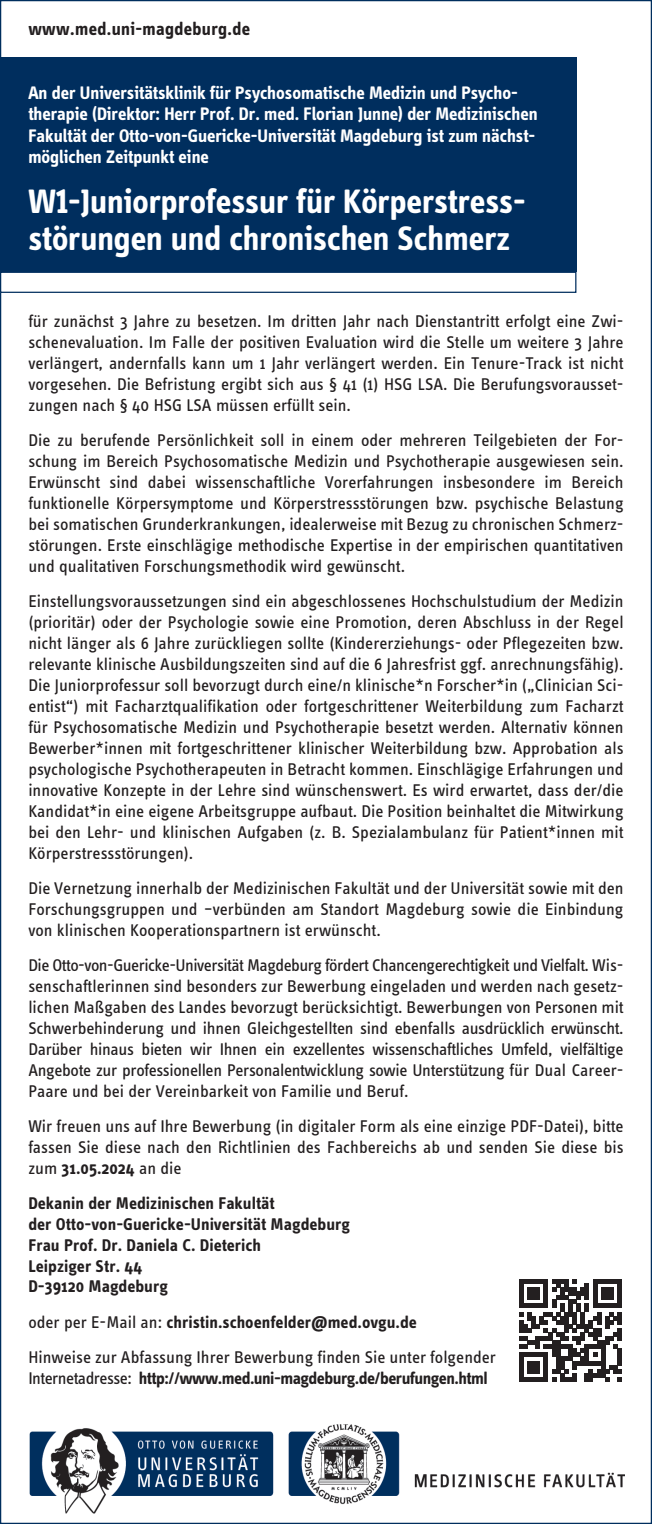
<style>
.page{position:relative;width:652px;height:1524px;background:#fff}
.page>*{position:absolute;margin:0;border:0;box-sizing:border-box;transform-origin:0 0}
.t1{font:700 35px/36.2px "Info Disp";color:#fff}
.t2{font:700 18.75px/21.2px "Info Disp";color:#fff}
.t3{font:700 18.75px "Info Disp";letter-spacing:.02em;color:#231f20}
.t4{font:17.5px/21px "Info Text";color:#231f20;text-align:justify}
.t5{font:700 17.5px/21px "Info Text";color:#231f20}
.t6{font:700 17.5px "Info Text";letter-spacing:-.03em;color:#231f20}
.s1{font-weight:700}
.s2{font-weight:400}
</style>
<div class="page">
<div style="left:0;top:57px;width:576px;height:215px;background:#002e5e"></div>
<div style="left:0;top:272px;width:576px;height:21px;border:1px solid #002e5e"></div>
<img style="left:30px;top:1424px;width:595px;height:89px">
<svg style="left:519px;top:1279px;width:103px;height:102px"></svg>
<p class="t3" style="left:28px;top:18px;width:223px">www.med.uni-magdeburg.de</p>
<p class="t2" style="left:28px;top:82px;width:511px">An der Universitätsklinik für Psychosomatische Medizin und Psycho&shy;therapie (Direktor: Herr Prof. Dr. med. Florian Junne) der Medizinischen Fakultät der Otto-von-Guericke-Universität Magdeburg ist zum nächst&shy;möglichen Zeitpunkt eine</p>
<h1 class="t1" style="left:28px;top:184px;width:499px">W1-Juniorprofessur für Körperstress&shy;störungen und chronischen Schmerz</h1>
<p class="t4" style="left:28px;top:311px;width:597px">für zunächst 3 Jahre zu besetzen. Im dritten Jahr nach Dienstantritt erfolgt eine Zwi&shy;schenevaluation. Im Falle der positiven Evaluation wird die Stelle um weitere 3 Jahre verlängert, andernfalls kann um 1 Jahr verlängert werden. Ein Tenure-Track ist nicht vorgesehen. Die Befristung ergibt sich aus § 41 (1) HSG LSA. Die Berufungsvorausset&shy;zungen nach § 40 HSG LSA müssen erfüllt sein.</p>
<p class="t4" style="left:28px;top:430px;width:597px">Die zu berufende Persönlichkeit soll in einem oder mehreren Teilgebieten der For&shy;schung im Bereich Psychosomatische Medizin und Psychotherapie ausgewiesen sein.<br>Erwünscht sind dabei wissenschaftliche Vorerfahrungen insbesondere im Bereich funktionelle Körpersymptome und Körperstressstörungen bzw. psychische Belastung bei somatischen Grunderkrankungen, idealerweise mit Bezug zu chronischen Schmerz&shy;störungen. Erste einschlägige methodische Expertise in der empirischen quantitativen und qualitativen Forschungsmethodik wird gewünscht.</p>
<p class="t4" style="left:28px;top:591px;width:597px">Einstellungsvoraussetzungen sind ein abgeschlossenes Hochschulstudium der Medizin (prioritär) oder der Psychologie sowie eine Promotion, deren Abschluss in der Regel nicht länger als 6 Jahre zurückliegen sollte (Kindererziehungs- oder Pflegezeiten bzw. relevante klinische Ausbildungszeiten sind auf die 6 Jahresfrist ggf. anrechnungsfähig).<br>Die Juniorprofessur soll bevorzugt durch eine/n klinische*n Forscher*in („Clinician Sci&shy;entist“) mit Facharztqualifikation oder fortgeschrittener Weiterbildung zum Facharzt für Psychosomatische Medizin und Psychotherapie besetzt werden. Alternativ können Bewerber*innen mit fortgeschrittener klinischer Weiterbildung bzw. Approbation als psychologische Psychotherapeuten in Betracht kommen. Einschlägige Erfahrungen und innovative Konzepte in der Lehre sind wünschenswert. Es wird erwartet, dass der/die Kandidat*in eine eigene Arbeitsgruppe aufbaut. Die Position beinhaltet die Mitwirkung bei den Lehr- und klinischen Aufgaben (z. B. Spezialambulanz für Patient*innen mit Körperstressstörungen).</p>
<p class="t4" style="left:28px;top:877px;width:597px">Die Vernetzung innerhalb der Medizinischen Fakultät und der Universität sowie mit den Forschungsgruppen und –verbünden am Standort Magdeburg sowie die Einbindung von klinischen Kooperationspartnern ist erwünscht.</p>
<p class="t4" style="left:28px;top:954px;width:597px">Die Otto-von-Guericke-Universität Magdeburg fördert Chancengerechtigkeit und Vielfalt. Wis&shy;senschaftlerinnen sind besonders zur Bewerbung eingeladen und werden nach gesetz&shy;lichen Maßgaben des Landes bevorzugt berücksichtigt. Bewerbungen von Personen mit Schwerbehinderung und ihnen Gleichgestellten sind ebenfalls ausdrücklich erwünscht.<br>Darüber hinaus bieten wir Ihnen ein exzellentes wissenschaftliches Umfeld, vielfältige Angebote zur professionellen Personalentwicklung sowie Unterstützung für Dual Career-Paare und bei der Vereinbarkeit von Familie und Beruf.</p>
<p class="t4" style="left:28px;top:1115px;width:597px">Wir freuen uns auf Ihre Bewerbung (in digitaler Form als eine einzige PDF-Datei), bitte fassen Sie diese nach den Richtlinien des Fachbereichs ab und senden Sie diese bis zum <span class="s1">31.05.2024</span> an die</p>
<p class="t5" style="left:28px;top:1192px;width:323px">Dekanin der Medizinischen Fakultät<br>der Otto-von-Guericke-Universität Magdeburg<br>Frau Prof. Dr. Daniela C. Dieterich<br>Leipziger Str. 44<br>D-39120 Magdeburg</p>
<p class="t4" style="left:28px;top:1304px;width:469px;line-height:35px">oder per E-Mail an: <span class="s1">christin.schoenfelder@med.ovgu.de<br></span>Hinweise zur Abfassung Ihrer Bewerbung finden Sie unter folgender</p>
<p class="t6" style="left:28px;top:1367px;width:461px"><span class="s2">Internetadresse:</span> http://www.med.uni-magdeburg.de/berufungen.html</p>
</div>
